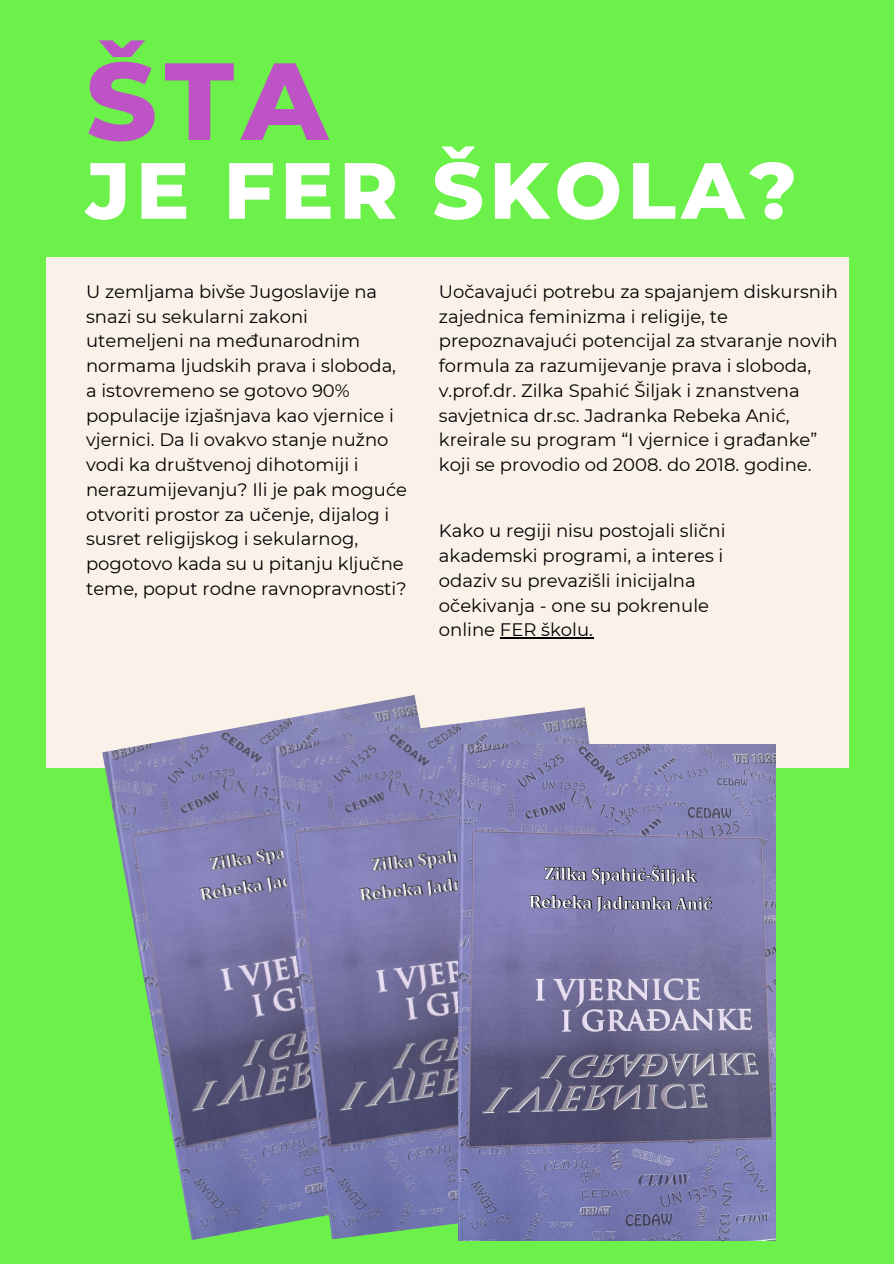
<style>
.page{position:relative;width:894px;height:1264px;background:#fff}
.page>*{position:absolute;margin:0;border:0;box-sizing:border-box;transform-origin:0 0}
.t1{font:800 109.5px "Montserrat";color:#bd53c5}
.t2{font:800 79.5px "Montserrat";letter-spacing:.07em;color:#fff}
.t3{font:18px/24.8px "Montserrat";color:#000001}
</style>
<div class="page">
<div style="left:0;top:0;width:893px;height:1263px;background:#6cf04a"></div>
<div style="left:46px;top:257px;width:802px;height:510px;background:#faf2e9"></div>
<hr style="left:500px;top:637px;width:93px;height:1px;background:#000001">
<img style="left:102px;top:695px;width:315px;height:545px">
<img style="left:269px;top:707px;width:321px;height:532px">
<img style="left:458px;top:744px;width:317px;height:496px">
<p class="t1" style="left:86px;top:34px;width:243px">ŠTA</p>
<p class="t2" style="left:86px;top:142px;width:712px">JE FER ŠKOLA?</p>
<h1 class="t3" style="left:86px;top:279px;width:322px">U zemljama bivše Jugoslavije na snazi su sekularni zakoni utemeljeni na međunarodnim normama ljudskih prava i sloboda, a istovremeno se gotovo 90% populacije izjašnjava kao vjernice i vjernici. Da li ovakvo stanje nužno vodi ka društvenoj dihotomiji i nerazumijevanju? Ili je pak moguće otvoriti prostor za učenje, dijalog i susret religijskog i sekularnog, pogotovo kada su u pitanju ključne teme, poput rodne ravnopravnosti?</h1>
<p class="t3" style="left:438px;top:279px;width:400px">Uočavajući potrebu za spajanjem diskursnih zajednica feminizma i religije, te prepoznavajući potencijal za stvaranje novih formula za razumijevanje prava i sloboda, v.prof.dr. Zilka Spahić Šiljak i znanstvena savjetnica dr.sc. Jadranka Rebeka Anić, kreirale su program “I vjernice i građanke” koji se provodio od 2008. do 2018. godine.</p>
<p class="t3" style="left:438px;top:518px;width:288px">Kako u regiji nisu postojali slični akademski programi, a interes i odaziv su prevazišli inicijalna očekivanja - one su pokrenule online FER školu.</p>
</div>
